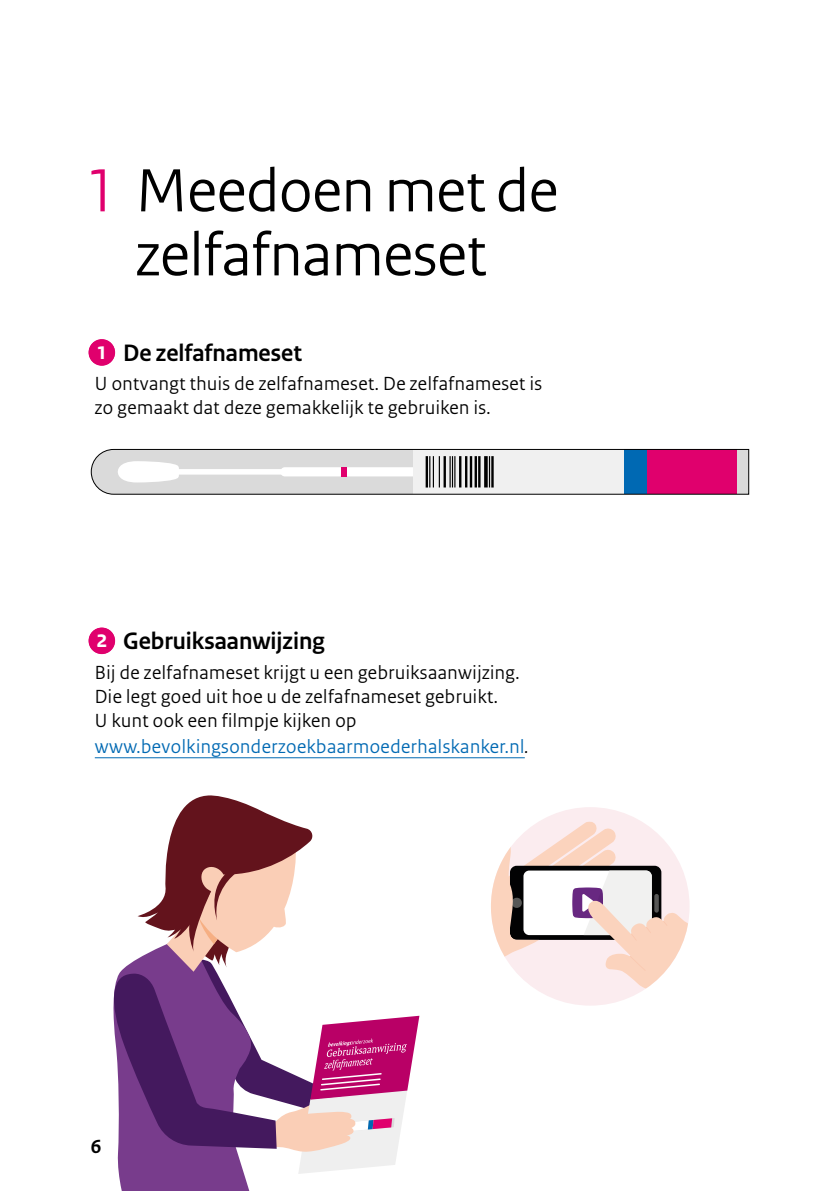
<style>
.page{position:relative;width:840px;height:1191px;background:#fff}
.page>*{position:absolute;margin:0;border:0;box-sizing:border-box;transform-origin:0 0}
.H2_Head_1{font:64px/64px "Rijksoverheid Sans Heading";color:#000;text-align:center}
.H3_Kopje_met_cijfer{font:700 25px "Rijksoverheid Sans Heading";color:#000}
.H3_Head_3{font:700 25px "Rijksoverheid Sans Heading";color:#000}
.P_Body_illustraties{font:20px/24px "Rijksoverheid Sans Heading";letter-spacing:.025em;color:#000}
.P_Body_illustraties-2{font:20px "Rijksoverheid Sans Heading";letter-spacing:.025em;color:#0069b3}
.t1{font:700 20px "Rijksoverheid Sans Text";color:#000}
.s1{color:#e0006d}
.s2{color:#fff}
.s3{font-style:italic;color:#000}
</style>
<div class="page">
<div style="left:89px;top:339px;width:26px;height:26px;border:2px solid #e0006d;border-radius:50%"></div>
<div style="left:89px;top:340px;width:25px;height:25px;background:#e0006d;border-radius:50%"></div>
<div style="left:88px;top:339px;width:27px;height:27px;border:2px solid #e0006d;border-radius:50%"></div>
<div style="left:89px;top:628px;width:26px;height:26px;border:2px solid #e0006d;border-radius:50%"></div>
<div style="left:89px;top:628px;width:25px;height:25px;background:#e0006d;border-radius:50%"></div>
<div style="left:88px;top:627px;width:27px;height:27px;border:2px solid #e0006d;border-radius:50%"></div>
<svg style="left:91px;top:449px;width:657px;height:46px"></svg>
<hr style="left:95px;top:757px;width:429px;height:1px;background:#0069b3">
<svg style="left:113px;top:795px;width:306px;height:396px"></svg>
<div style="left:490px;top:807px;width:199px;height:198px;background:#fbecef;border-radius:50%"></div>
<svg style="left:490px;top:821px;width:199px;height:184px"></svg>
<h2 class="H2_Head_1" style="left:85px;top:159px;width:475px"><span class="s1">1</span> Meedoen met de zelfafnameset</h2>
<h3 class="H3_Head_3" style="left:96px;top:338px;width:207px"><span class="s2">1</span> De zelfafnameset</h3>
<p class="P_Body_illustraties" style="left:95px;top:372px;width:448px">U ontvangt thuis de zelfafnameset. De zelfafnameset is zo gemaakt dat deze gemakkelijk te gebruiken is.</p>
<h3 class="H3_Kopje_met_cijfer" style="left:96px;top:627px;width:229px"><span class="s2">2</span> Gebruiksaanwijzing</h3>
<p class="P_Body_illustraties" style="left:95px;top:660px;width:426px">Bij de zelfafnameset krijgt u een gebruiksaanwijzing.<br>Die legt goed uit hoe u de zelfafnameset gebruikt.<br>U kunt ook een filmpje kijken op</p>
<p class="P_Body_illustraties-2" style="left:95px;top:734px;width:434px">www.bevolkingsonderzoekbaarmoederhalskanker.nl<span class="s3">.</span></p>
<p class="t1" style="left:91px;top:1135px;width:12px">6</p>
</div>
